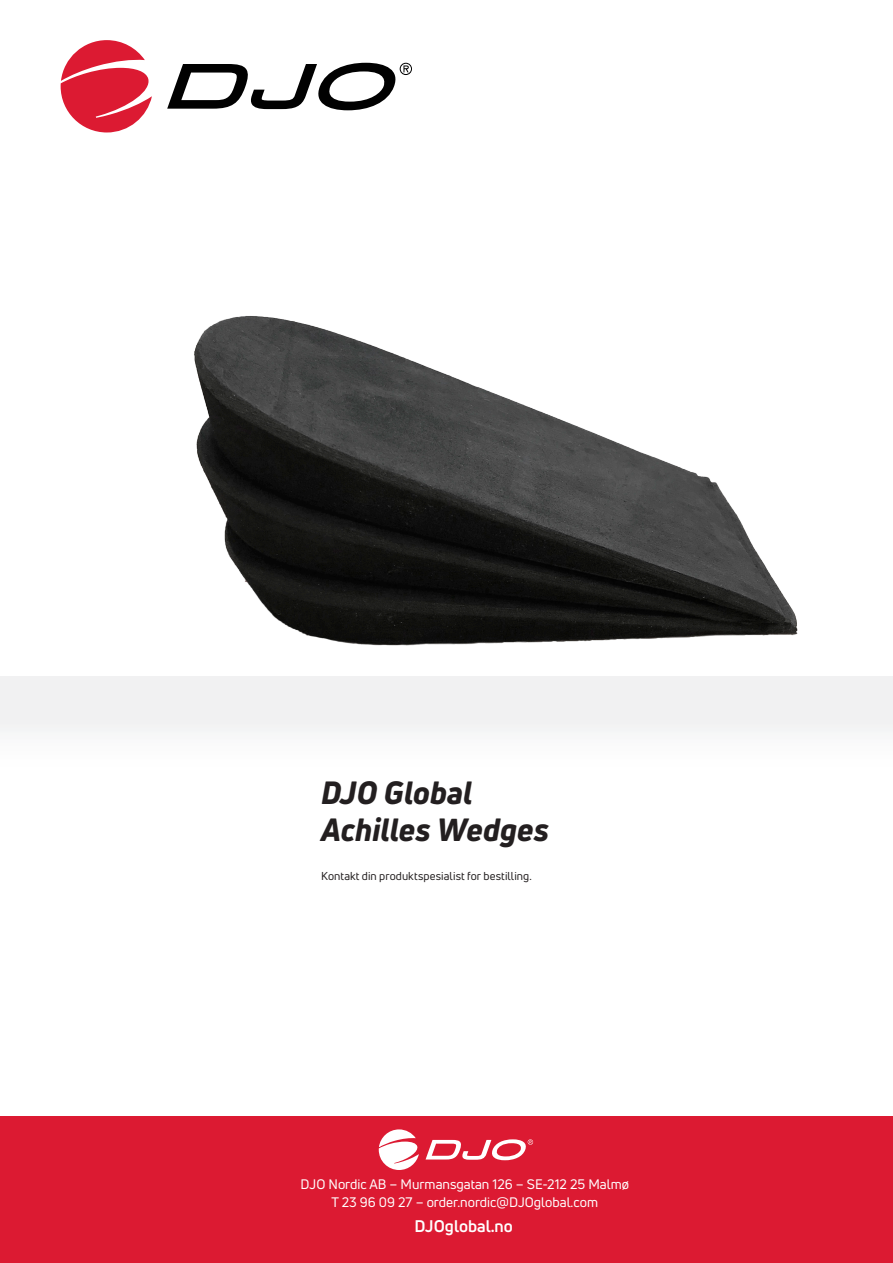
<style>
.page{position:relative;width:893px;height:1263px;background:#fff}
.page>*{position:absolute;margin:0;border:0;box-sizing:border-box;transform-origin:0 0}
.Produktnamn_21_25{font:italic 800 31.5px/37.5px "Uni Neue";color:#231f20}
.t1{font:700 16.5px "Uni Neue";color:#fff}
.t2{font:13.5px "Uni Neue";color:#fff}
.Bröd_Optimal_Beställ{font:11.25px "Uni Neue";letter-spacing:.01em;color:#231f20}
</style>
<div class="page">
<div style="left:0;top:1116px;width:893px;height:147px;background:#dc1a32"></div>
<svg style="left:61px;top:40px;width:91px;height:92px"></svg>
<svg style="left:167px;top:63px;width:245px;height:47px"></svg>
<div style="left:0;top:676px;width:893px;height:344px;background:linear-gradient(to right,#fcfcfd,#fcfcfd)"></div>
<img style="left:194px;top:316px;width:604px;height:330px">
<svg style="left:379px;top:1129px;width:40px;height:41px"></svg>
<svg style="left:426px;top:1139px;width:107px;height:21px"></svg>
<p class="Produktnamn_21_25" style="left:321px;top:773px;width:229px">DJO Global<br>Achilles Wedges</p>
<p class="Bröd_Optimal_Beställ" style="left:321px;top:869px;width:212px">Kontakt din produktspesialist for bestilling.</p>
<p class="t2" style="left:301px;top:1175px;width:330px">DJO Nordic AB – Murmansgatan 126 – SE-212 25 Malmø</p>
<p class="t2" style="left:332px;top:1193px;width:268px">T 23 96 09 27 – order.nordic@DJOglobal.com</p>
<p class="t1" style="left:414px;top:1215px;width:100px">DJOglobal.no</p>
</div>
